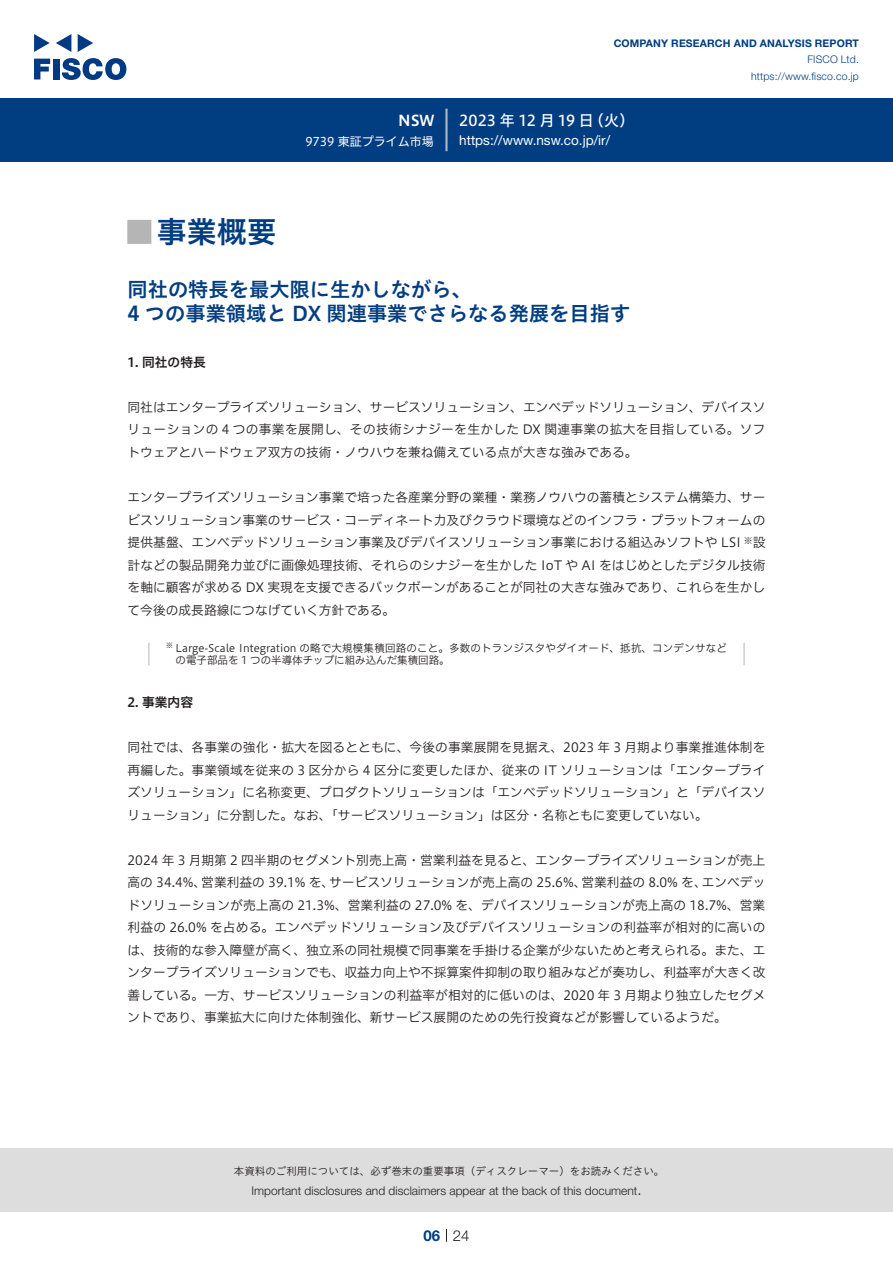
<style>
.page{position:relative;width:893px;height:1263px;background:#fff}
.page>*{position:absolute;margin:0;border:0;box-sizing:border-box;transform-origin:0 0}
.t1{font:30px "Hiragino UD Sans Std N W6";color:#003d81}
.t2{font:24px "Hiragino UD Sans Std N W6";color:#b5b5b6}
.t3{font:20.25px/24px "Hiragino UD Sans Std W6";color:#003d81}
.t4{font:15px "Hiragino UD Sans F Std N W5";letter-spacing:.005em;color:#fff}
.t5{font:300 15px "Helvetica Neue LT Std";color:#231f20}
.t6{font:15px "Hiragino UD Sans F Std N W6";color:#fff}
.t7{font:700 15px "Helvetica Neue LT Std";color:#003d81}
.t8{font:13.5px "Helvetica Neue LT Std";color:#fff}
.t9{font:12.75px/22.5px "Hiragino UD Sans F Std N W3";color:#231f20;text-align:justify}
.t10{font:12.75px "Hiragino UD Sans F Std N W6";color:#231f20}
.t11{font:300 12px "Helvetica Neue LT Std";color:#231f20}
.t12{font:12px "Hiragino UD Sans F Std N W4";color:#fff}
.t13{font:10.5px "Hiragino UD Sans F Std N W3";letter-spacing:.02em;color:#231f20}
.t14{font:10.5px "Hiragino UD Sans Std W3";color:#231f20}
.t15{font:700 10.5px "Helvetica Neue LT Std";letter-spacing:.015em;color:#003d81}
.t16{font:300 10.5px/16.5px "Helvetica Neue LT Std";letter-spacing:.015em;color:#003d81;text-align:right}
.t17{font:10.5px "Hiragino UD Sans F Std N W3";color:#231f20}
.t18{font:8.85px "Hiragino UD Sans F Std N W3";color:#231f20}
.t19{font:7.35px "Hiragino UD Sans F Std N W3";color:#231f20}
</style>
<div class="page">
<div style="left:0;top:1148px;width:893px;height:64px;background:#ddd"></div>
<svg style="left:34px;top:59px;width:16px;height:20px"></svg>
<div style="left:53px;top:59px;width:6px;height:20px;background:#003a83"></div>
<svg style="left:62px;top:58px;width:64px;height:22px"></svg>
<svg style="left:34px;top:34px;width:16px;height:18px"></svg>
<svg style="left:78px;top:34px;width:15px;height:18px"></svg>
<svg style="left:56px;top:34px;width:15px;height:18px"></svg>
<div style="left:0;top:98px;width:893px;height:64px;background:#003d81"></div>
<hr style="left:445px;top:109px;width:3px;height:42px;background:#b5b5b6">
<svg style="left:446px;top:1229px;width:1px;height:13px"></svg>
<hr style="left:148px;top:643px;width:2px;height:22px;background:#d3d3d3">
<hr style="left:743px;top:643px;width:2px;height:22px;background:#d3d3d3">
<p class="t6" style="left:398px;top:109px;width:38px">NSW</p>
<p class="t12" style="left:305px;top:132px;width:130px">9739 東証プライム市場</p>
<p class="t15" style="left:614px;top:37px;width:247px">COMPANY RESEARCH AND ANALYSIS REPORT</p>
<p class="t16" style="left:751px;top:51px;width:109px">FISCO Ltd. https://www.fisco.co j p.</p>
<p class="t4" style="left:589px;top:109px;width:47px">（火(</p>
<p class="t4" style="left:459px;top:109px;width:136px">2023 年 12 月 19 日</p>
<p class="t8" style="left:459px;top:132px;width:152px">https: / / w w w . n s w . c o j p. /i r/</p>
<h1 class="t1" style="left:157px;top:209px;width:121px">事業概要</h1>
<h2 class="t2" style="left:128px;top:213px;width:25px">█</h2>
<h3 class="t3" style="left:128px;top:276px;width:504px">同社の特長を最大限に生かしながら、<br>4 つの事業領域と DX 関連事業でさらなる発展を目指す</h3>
<p class="t10" style="left:128px;top:352px;width:80px">1. 同社の特長</p>
<p class="t9" style="left:128px;top:395px;width:639px">同社はエンタープライズソリューション、サービスソリューション、エンベデッドソリューション、デバイスソリューションの 4 つの事業を展開し、その技術シナジーを生かした DX 関連事業の拡大を目指している。ソフトウェアとハードウェア双方の技術・ノウハウを兼ね備えている点が大きな強みである。</p>
<p class="t9" style="left:128px;top:485px;width:639px;text-align:right">エンタープライズソリューション事業で培った各産業分野の業種・業務ノウハウの蓄積とシステム構築力、サービスソリューション事業のサービス・コーディネート力及びクラウド環境などのインフラ・プラットフォームの設</p>
<p class="t9" style="left:128px;top:530px;width:639px;text-align:left">提供基盤、エンベデッドソリューション事業及びデバイスソリューション事業における組込みソフトや LSI<br>計などの製品開発力並びに画像処理技術、それらのシナジーを生かした IoT や AI をはじめとしたデジタル技術を軸に顧客が求める DX 実現を支援できるバックボーンがあることが同社の大きな強みであり、これらを生かして今後の成長路線につなげていく方針である。</p>
<p class="t13" style="left:176px;top:640px;width:553px">Large-Scale Integration の略で大規模集積回路のこと。多数のトランジスタやダイオード、抵抗、コンデンサなど</p>
<p class="t18" style="left:744px;top:534px;width:10px">※</p>
<p class="t19" style="left:166px;top:639px;width:9px">※</p>
<p class="t17" style="left:176px;top:652px;width:276px">の電子部品を 1 つの半導体チップに組み込んだ集積回路。</p>
<p class="t10" style="left:128px;top:693px;width:67px">2. 事業内容</p>
<p class="t9" style="left:128px;top:735px;width:639px">同社では、各事業の強化・拡大を図るとともに、今後の事業展開を見据え、2023 年 3 月期より事業推進体制を再編した。事業領域を従来の 3 区分から 4 区分に変更したほか、従来の IT ソリューションは「エンタープライズソリューション」に名称変更、プロダクトソリューションは「エンベデッドソリューション」と「デバイスソリューション」に分割した。なお、「サービスソリューション」は区分・名称ともに変更していない。</p>
<p class="t9" style="left:128px;top:848px;width:639px;text-align:right">2024 年 3 月期第 2 四半期のセグメント別売上高・営業利益を見ると、エンタープライズソリューションが売上エンベデッ</p>
<p class="t9" style="left:329px;top:870px;width:259px">サービスソリューションが売上高の 25.6%、</p>
<p class="t9" style="left:201px;top:870px;width:135px">営業利益の 39.1% を、</p>
<p class="t9" style="left:581px;top:870px;width:127px">営業利益の 8.0% を、</p>
<p class="t9" style="left:128px;top:870px;width:639px;text-align:left">高の 34.4%、<br>ドソリューションが売上高の 21.3%、営業利益の 27.0% を、デバイスソリューションが売上高の 18.7%、営業利益の 26.0% を占める。エンベデッドソリューション及びデバイスソリューションの利益率が相対的に高いのは、技術的な参入障壁が高く、独立系の同社規模で同事業を手掛ける企業が少ないためと考えられる。また、エンタープライズソリューションでも、収益力向上や不採算案件抑制の取り組みなどが奏功し、利益率が大きく改善している。一方、サービスソリューションの利益率が相対的に低いのは、2020 年 3 月期より独立したセグメントであり、事業拡大に向けた体制強化、新サービス展開のための先行投資などが影響しているようだ。</p>
<p class="t14" style="left:234px;top:1163px;width:432px">本資料のご利用については、必ず巻末の重要事項（ディスクレーマー）をお読みください。</p>
<p class="t5" style="left:637px;top:1180px;width:6px">.</p>
<p class="t11" style="left:251px;top:1183px;width:387px">Important disclosures and disclaimers appear at the back of this document</p>
<p class="t7" style="left:423px;top:1226px;width:18px">06</p>
<p class="t5" style="left:453px;top:1226px;width:18px">24</p>
</div>
